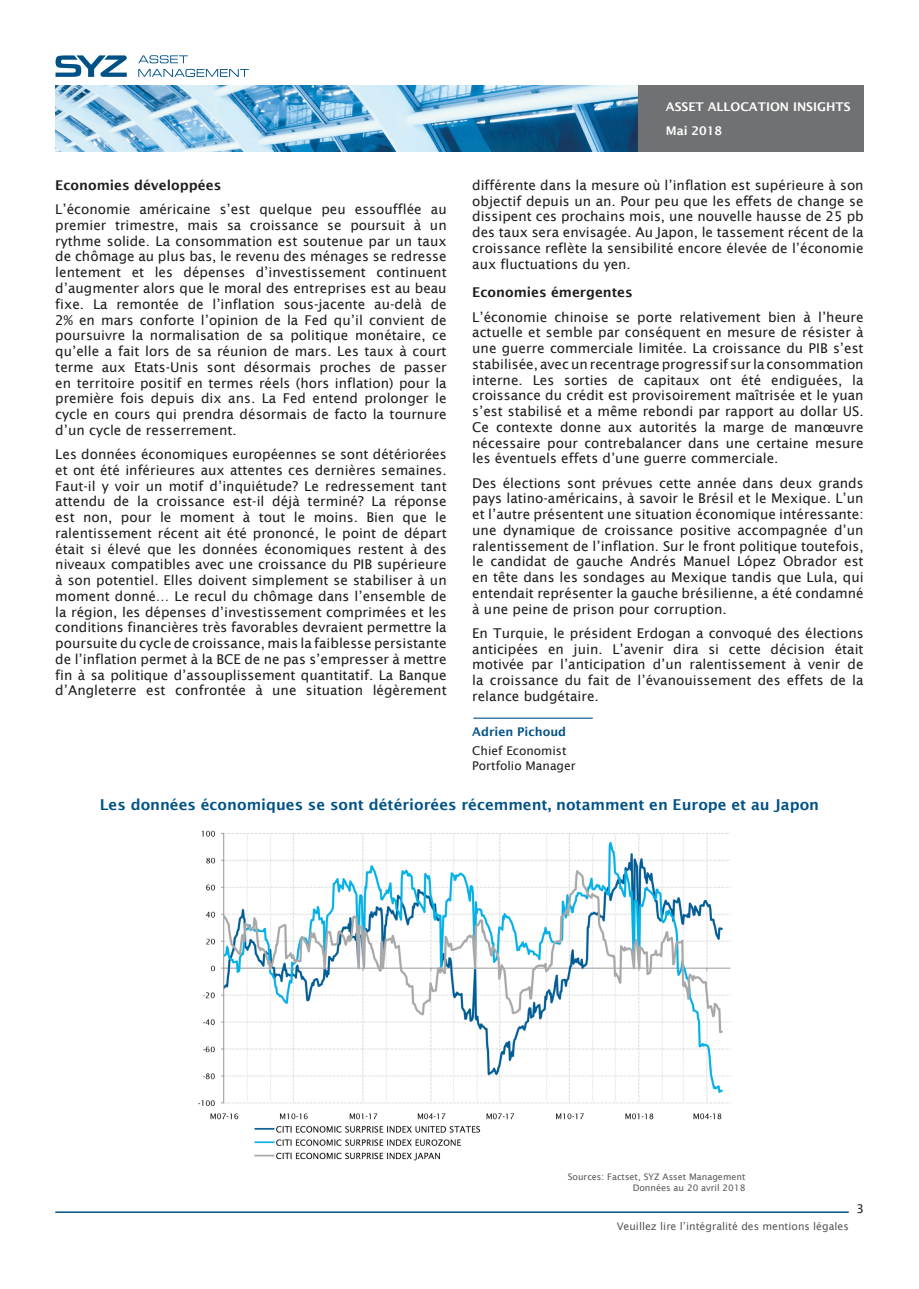
<style>
.page{position:relative;width:919px;height:1289px;background:#fff}
.page>*{position:absolute;margin:0;border:0;box-sizing:border-box;transform-origin:0 0}
.Titre_graph{font:600 15px "Lucida Sans";color:#005286}
.texte{font:13.5px/15.8px "Lucida Sans";color:#1d1d1b;text-align:justify}
.texte-2{font:600 13.5px "Lucida Sans";color:#1d1d1b}
.texte-3{font:12px/15px "Lucida Sans";color:#1d1d1b}
.t1{font:600 12px "Lucida Sans";color:#fff}
.t2{font:600 12px "Lucida Sans";color:#005286}
.t3{font:10.5px "Lucida Sans";color:#575756}
.texte_info_graph{font:9px "Lucida Sans";color:#575756}
</style>
<div class="page">
<img style="left:55px;top:85px;width:808px;height:66px">
<svg style="left:138px;top:55px;width:50px;height:8px"></svg>
<svg style="left:138px;top:69px;width:111px;height:8px"></svg>
<svg style="left:55px;top:55px;width:72px;height:22px"></svg>
<hr style="left:55px;top:1211px;width:793px;height:1px;background:#005286">
<hr style="left:473px;top:717px;width:119px;height:1px;background:#005286">
<img style="left:198px;top:830px;width:533px;height:331px">
<p class="t1" style="left:665px;top:99px;width:186px">ASSET ALLOCATION INSIGHTS</p>
<p class="texte-2" style="left:55px;top:177px;width:167px">Economies développées</p>
<p class="texte" style="left:55px;top:201px;width:393px">L’économie américaine s’est quelque peu essoufflée au premier trimestre, mais sa croissance se poursuit à un rythme solide. La consommation est soutenue par un taux de chômage au plus bas, le revenu des ménages se redresse lentement et les dépenses d’investissement continuent d’augmenter alors que le moral des entreprises est au beau fixe. La remontée de l’inflation sous-jacente au-delà de 2% en mars conforte l’opinion de la Fed qu’il convient de poursuivre la normalisation de sa politique monétaire, ce qu’elle a fait lors de sa réunion de mars. Les taux à court terme aux Etats-Unis sont désormais proches de passer en territoire positif en termes réels (hors inflation) pour la première fois depuis dix ans. La Fed entend prolonger le cycle en cours qui prendra désormais de facto la tournure d’un cycle de resserrement.</p>
<p class="texte" style="left:55px;top:446px;width:393px">Les données économiques européennes se sont détériorées et ont été inférieures aux attentes ces dernières semaines.<br>Faut-il y voir un motif d’inquiétude? Le redressement tant attendu de la croissance est-il déjà terminé? La réponse est non, pour le moment à tout le moins. Bien que le ralentissement récent ait été prononcé, le point de départ était si élevé que les données économiques restent à des niveaux compatibles avec une croissance du PIB supérieure à son potentiel. Elles doivent simplement se stabiliser à un moment donné… Le recul du chômage dans l’ensemble de la région, les dépenses d’investissement comprimées et les conditions financières très favorables devraient permettre la poursuite du cycle de croissance, mais la faiblesse persistante de l’inflation permet à la BCE de ne pas s’empresser à mettre fin à sa politique d’assouplissement quantitatif. La Banque d’Angleterre est confrontée à une situation légèrement</p>
<p class="t1" style="left:665px;top:124px;width:58px">Mai 2018</p>
<p class="texte" style="left:472px;top:177px;width:393px">différente dans la mesure où l’inflation est supérieure à son objectif depuis un an. Pour peu que les effets de change se dissipent ces prochains mois, une nouvelle hausse de 25 pb des taux sera envisagée. Au Japon, le tassement récent de la croissance reflète la sensibilité encore élevée de l’économie aux fluctuations du yen.</p>
<p class="texte-2" style="left:472px;top:285px;width:162px">Economies émergentes</p>
<p class="texte" style="left:472px;top:309px;width:393px">L’économie chinoise se porte relativement bien à l’heure actuelle et semble par conséquent en mesure de résister à une guerre commerciale limitée. La croissance du PIB s’est stabilisée, avec un recentrage progressif sur la consommation interne. Les sorties de capitaux ont été endiguées, la croissance du crédit est provisoirement maîtrisée et le yuan s’est stabilisé et a même rebondi par rapport au dollar US.<br>Ce contexte donne aux autorités la marge de manœuvre nécessaire pour contrebalancer dans une certaine mesure les éventuels effets d’une guerre commerciale.</p>
<p class="texte" style="left:472px;top:475px;width:393px">Des élections sont prévues cette année dans deux grands pays latino-américains, à savoir le Brésil et le Mexique. L’un et l’autre présentent une situation économique intéressante: une dynamique de croissance positive accompagnée d’un ralentissement de l’inflation. Sur le front politique toutefois, le candidat de gauche Andrés Manuel López Obrador est en tête dans les sondages au Mexique tandis que Lula, qui entendait représenter la gauche brésilienne, a été condamné à une peine de prison pour corruption.</p>
<p class="texte" style="left:472px;top:625px;width:393px">En Turquie, le président Erdogan a convoqué des élections anticipées en juin. L’avenir dira si cette décision était motivée par l’anticipation d’un ralentissement à venir de la croissance du fait de l’évanouissement des effets de la relance budgétaire.</p>
<p class="t2" style="left:472px;top:725px;width:95px">Adrien Pichoud</p>
<p class="texte-3" style="left:472px;top:743px;width:105px">Chief Economist<br>Portfolio Manager</p>
<p class="Titre_graph" style="left:100px;top:796px;width:720px">Les données économiques se sont détériorées récemment, notamment en Europe et au Japon</p>
<p class="texte_info_graph" style="left:567px;top:1171px;width:179px">Sources: Factset, SYZ Asset Management</p>
<p class="texte_info_graph" style="left:632px;top:1182px;width:114px">Données au 20 avril 2018</p>
<p class="t3" style="left:616px;top:1219px;width:233px">Veuillez lire l’intégralité des mentions légales</p>
<p class="texte-3" style="left:856px;top:1201px;width:9px">3</p>
</div>
